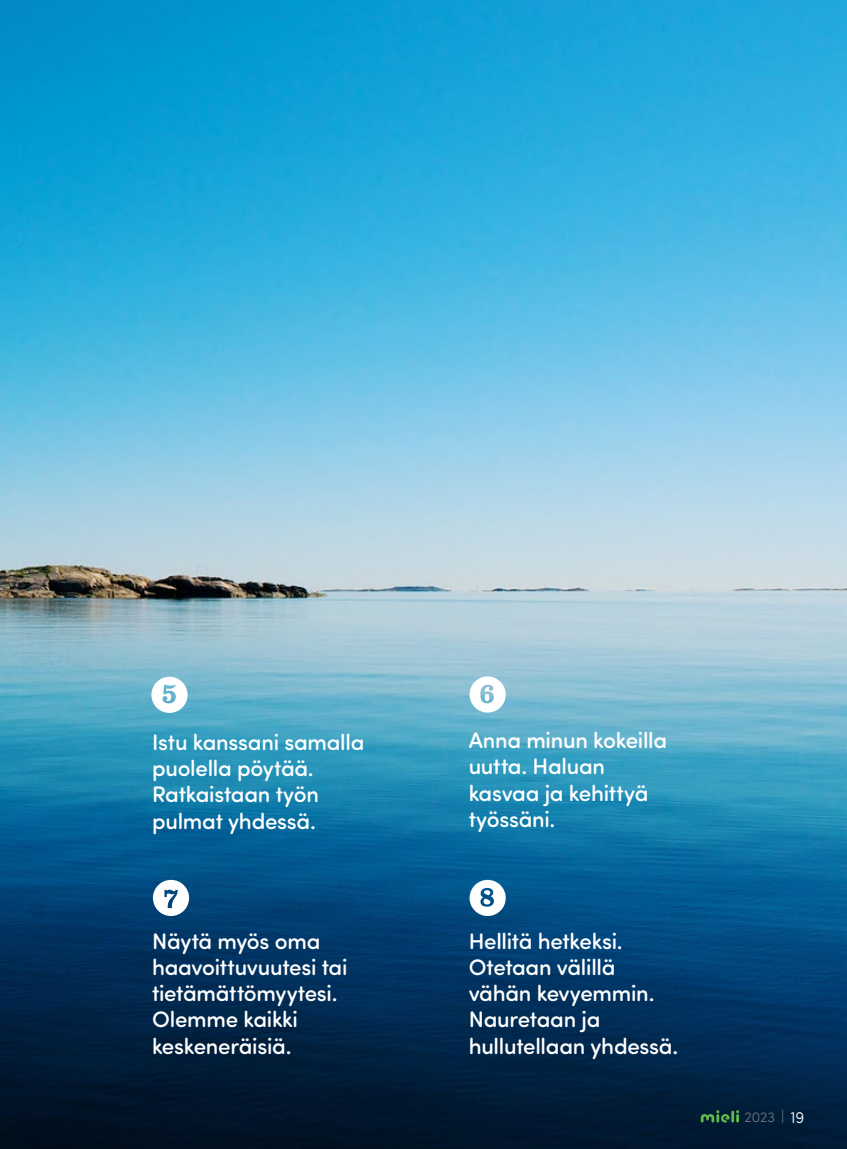
<style>
.page{position:relative;width:847px;height:1149px;background:#fff}
.page>*{position:absolute;margin:0;border:0;box-sizing:border-box;transform-origin:0 0}
.Kainalo_iso_otsikko{font:500 22.5px/26.2px "Sofia Pro Soft";letter-spacing:-.01em;color:#fff}
.Väliotsikko{font:300 16.2px "Sofia Pro Soft";color:#fff}
.vinjetti{font:300 14.25px "Sofia Pro";color:#76787b}
</style>
<div class="page">
<img style="left:0;top:0;width:846px;height:1148px">
<svg style="left:151px;top:676px;width:36px;height:36px"></svg>
<svg style="left:469px;top:676px;width:36px;height:36px"></svg>
<svg style="left:153px;top:879px;width:36px;height:36px"></svg>
<svg style="left:469px;top:879px;width:36px;height:36px"></svg>
<svg style="left:700px;top:1109px;width:38px;height:13px"></svg>
<p class="Kainalo_iso_otsikko" style="left:152px;top:727px;width:214px">Istu kanssani samalla puolella pöytää.<br>Ratkaistaan työn pulmat yhdessä.</p>
<p class="Kainalo_iso_otsikko" style="left:468px;top:725px;width:200px">Anna minun kokeilla uutta. Haluan kasvaa ja kehittyä työssäni.</p>
<p class="Kainalo_iso_otsikko" style="left:152px;top:925px;width:197px">Näytä myös oma haavoittuvuutesi tai tietämättömyytesi.<br>Olemme kaikki keskeneräisiä.</p>
<p class="Kainalo_iso_otsikko" style="left:468px;top:925px;width:211px">Hellitä hetkeksi.<br>Otetaan välillä vähän kevyemmin.<br>Nauretaan ja hullutellaan yhdessä.</p>
<p class="vinjetti" style="left:744px;top:1106px;width:41px">2023 |</p>
<p class="Väliotsikko" style="left:790px;top:1105px;width:15px">19</p>
</div>
